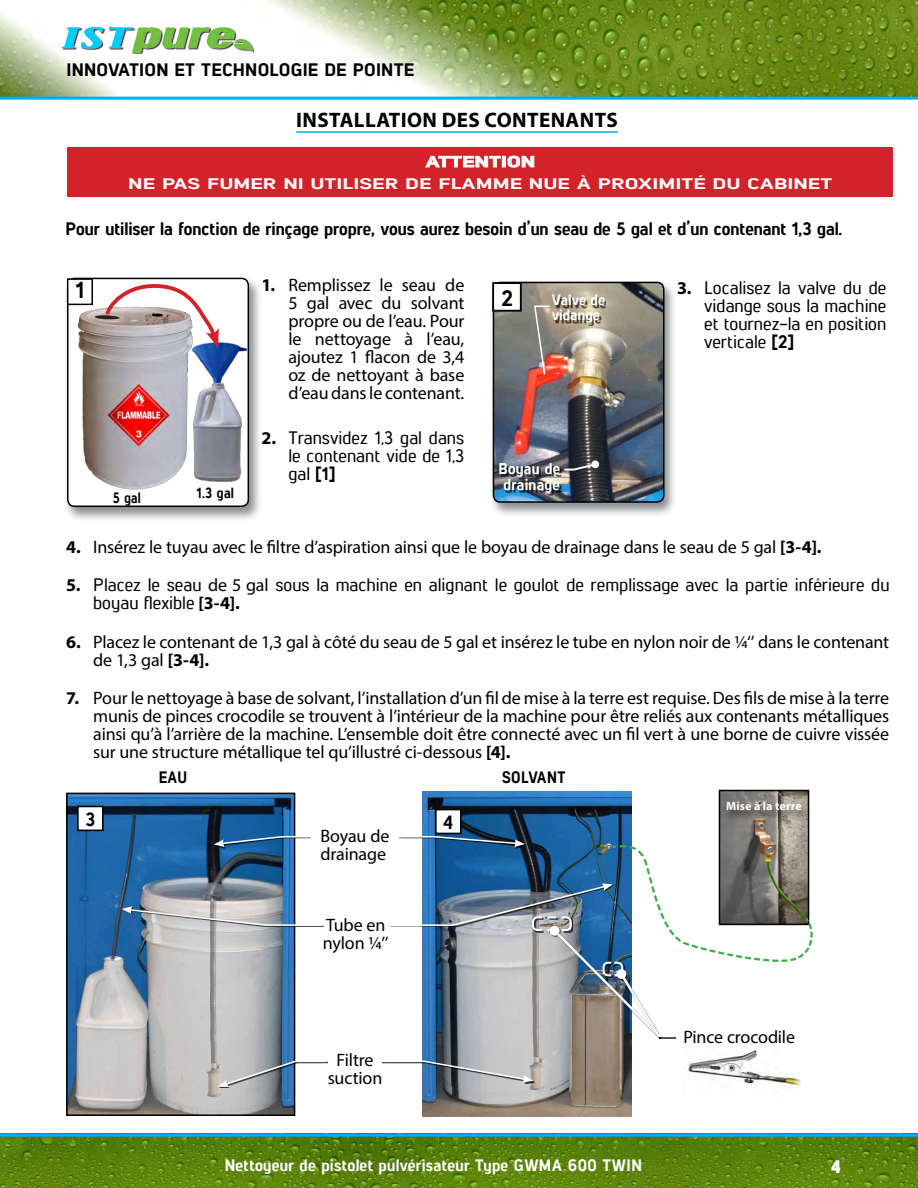
<style>
.page{position:relative;width:918px;height:1188px;background:#fff}
.page>*{position:absolute;margin:0;border:0;box-sizing:border-box;transform-origin:0 0}
.t1{font:23.1px "Lintel Regular 6";color:#000}
.t2{font:22.2px "Lintel Regular 6";color:#000}
.t3{font:700 21px "Myriad Pro";letter-spacing:.02em;color:#000}
.t4{font:19.05px "Lintel Regular 6";color:#000}
.t5{font:18px/18px "Myriad Pro";letter-spacing:-.005em;color:#000}
.t6{font:18px/18px "Lintel Regular 5";color:#000;text-align:justify}
.t7{font:18px "Lintel Regular 6";letter-spacing:.01em;color:#000}
.t8{font:18px "Lintel Regular 6";letter-spacing:.01em;color:#000;scale:1.05 1}
.t9{font:18px "Lintel Regular 3";color:#fff}
.t10{font:16.5px "Lintel Regular 6";letter-spacing:.02em;color:#fff}
.t11{font:16.5px "Lintel Regular 6";letter-spacing:.01em;color:#000;scale:.93 1}
.t12{font:15.6px/15.6px "Lintel Regular 6";color:#fff;text-align:center}
.t13{font:15.15px "Lintel Regular 6";color:#fff;scale:1.48 1}
.t14{font:15px/15px "Lintel Regular 6";color:#fff}
.t15{font:15px "Lintel Regular 6";color:#000;scale:.88 1}
.t16{font:14.7px "Lintel Regular 6";color:#000;scale:.93 1}
.t17{font:700 12px "Myriad Pro";letter-spacing:.015em;color:#fff}
.s1{font-weight:700}
.s2{font-family:"Myriad Pro";font-weight:700}
.s3{font-family:"Lintel Regular 6"}
.s4{font-family:"Myriad Pro"}
</style>
<div class="page">
<img style="left:0;top:0;width:918px;height:97px">
<div style="left:63px;top:28px;width:191px;height:26px;background:#fefefe"></div>
<img style="left:62px;top:27px;width:191px;height:25px">
<img style="left:0;top:1137px;width:918px;height:51px">
<hr style="left:0;top:97px;width:918px;height:3px;background:#00aeef">
<hr style="left:0;top:1134px;width:918px;height:3px;background:#00aeef">
<div style="left:68px;top:147px;width:825px;height:50px;background:#d2232a"></div>
<svg style="left:425px;top:155px;width:76px;height:13px"></svg>
<div style="left:502px;top:156px;width:4px;height:11px;border:1px solid #fff"></div>
<svg style="left:508px;top:155px;width:26px;height:13px"></svg>
<hr style="left:296px;top:131px;width:322px;height:2px;background:#00aeef">
<img style="left:69px;top:796px;width:223px;height:317px">
<div style="left:66px;top:793px;width:229px;height:323px;border:2px solid #000"></div>
<img style="left:423px;top:791px;width:209px;height:326px">
<div style="left:489px;top:280px;width:188px;height:238px;background:#8a8c8e;opacity:.97"></div>
<div style="left:492px;top:282px;width:30px;height:30px;border:2px solid #000"></div>
<div style="left:64px;top:276px;width:198px;height:246px;background:#8a8c8e;opacity:.97"></div>
<div style="left:68px;top:278px;width:180px;height:228px;background:#fff;border-radius:7px"></div>
<div style="left:67px;top:278px;width:182px;height:229px;border:2px solid #000;border-radius:7px"></div>
<img style="left:64px;top:294px;width:123px;height:198px">
<div style="left:68px;top:279px;width:24px;height:25px;background:#fff"></div>
<div style="left:67px;top:278px;width:26px;height:27px;border:2px solid #000"></div>
<img style="left:173px;top:310px;width:89px;height:92px">
<svg style="left:104px;top:284px;width:115px;height:64px"></svg>
<img style="left:187px;top:379px;width:61px;height:104px">
<img style="left:199px;top:891px;width:30px;height:208px">
<img style="left:522px;top:1040px;width:29px;height:51px">
<div style="left:436px;top:810px;width:25px;height:23px;background:#fff"></div>
<div style="left:435px;top:809px;width:27px;height:25px;border:2px solid #000"></div>
<div style="left:78px;top:806px;width:25px;height:24px;background:#fff"></div>
<div style="left:77px;top:806px;width:27px;height:25px;border:2px solid #000"></div>
<div style="left:219px;top:1062px;width:109px;height:26px;background:#000;opacity:.75"></div>
<svg style="left:218px;top:1060px;width:110px;height:27px"></svg>
<div style="left:382px;top:1062px;width:153px;height:22px;background:#000;opacity:.75"></div>
<svg style="left:382px;top:1060px;width:151px;height:23px"></svg>
<svg style="left:122px;top:906px;width:202px;height:21px"></svg>
<div style="left:215px;top:837px;width:95px;height:11px;background:#000;opacity:.75"></div>
<svg style="left:214px;top:835px;width:96px;height:12px"></svg>
<img style="left:493px;top:282px;width:171px;height:220px">
<img style="left:688px;top:1048px;width:114px;height:39px">
<img style="left:722px;top:793px;width:84px;height:42px">
<div style="left:719px;top:790px;width:90px;height:135px;border:2px solid #000"></div>
<div style="left:723px;top:800px;width:89px;height:23px;background:#000;opacity:.69"></div>
<img style="left:390px;top:835px;width:423px;height:205px">
<div style="left:616px;top:969px;width:10px;height:10px;background:#fff;border-radius:50%"></div>
<p class="t8" style="left:67px;top:57px;width:333px">Innovation et technologie de pointe</p>
<p class="t3" style="left:296px;top:107px;width:323px">INSTALLATION DES CONTENANTS</p>
<p class="t13" style="left:425px;top:151px;width:10px">ATTE</p>
<p class="t13" style="left:475px;top:151px;width:18px">NTIO</p>
<p class="t13" style="left:521px;top:151px;width:11px">N</p>
<p class="t13" style="left:128px;top:173px;width:32px">NE PAS</p>
<p class="t13" style="left:207px;top:173px;width:39px">FUMER</p>
<p class="t13" style="left:283px;top:173px;width:27px">NI UTILISER</p>
<p class="t13" style="left:405px;top:173px;width:10px">DE</p>
<p class="t13" style="left:439px;top:173px;width:81px">FLAMME NUE</p>
<p class="t13" style="left:577px;top:173px;width:24px">À PRO</p>
<p class="t13" style="left:638px;top:173px;width:33px">XIMITÉ</p>
<p class="t13" style="left:713px;top:173px;width:10px">DU</p>
<p class="t13" style="left:747px;top:173px;width:9px">CABI</p>
<p class="t13" style="left:793px;top:173px;width:19px">NET</p>
<p class="t7" style="left:66px;top:216px;width:778px">Pour utiliser la fonction de rinçage propre, vous aurez besoin d’un seau de 5 gal et d’un contenant 1,3 gal.</p>
<p class="t1" style="left:76px;top:273px;width:10px">1</p>
<p class="t15" style="left:113px;top:487px;width:33px">5 gal</p>
<p class="t16" style="left:197px;top:482px;width:42px">1.3 gal</p>
<p class="t5" style="left:288px;top:276px;width:177px;text-align:justify;text-indent:-27px"><span class="s1">1.</span> Remplissez le seau de 5 gal avec du solvant propre ou de l’eau. Pour le nettoyage à l’eau, ajoutez 1 flacon de 3,4 oz de nettoyant à base d’eau dans le contenant.</p>
<p class="t6" style="left:288px;top:428px;width:177px;text-indent:-27px"><span class="s2">2.</span> Transvidez 1,3 gal dans le contenant vide de 1,3 gal <span class="s3">[1]</span></p>
<p class="t2" style="left:501px;top:282px;width:13px">2</p>
<p class="t14" style="left:552px;top:291px;width:55px">Valve de vidange</p>
<p class="t12" style="left:498px;top:460px;width:63px">Boyau de drainage</p>
<p class="t6" style="left:704px;top:278px;width:184px;text-indent:-27px"><span class="s2">3.</span> Localisez la valve du de vidange sous la machine et tournez-la en position verticale <span class="s3">[2]</span></p>
<p class="t5" style="left:66px;top:538px;width:757px"><span class="s1">4.</span> I nsérez le tuyau avec le filtre d’aspiration ainsi que le boyau de drainage dans le seau de 5 gal <span class="s1">[3-4].</span></p>
<p class="t6" style="left:93px;top:575px;width:798px;text-indent:-27px"><span class="s2">5.</span> Placez le seau <span class="s4">de 5 gal</span> sous la machine en alignant le goulot de remplissage avec la partie inférieure du boyau flexible <span class="s2">[3-4].</span></p>
<p class="t5" style="left:93px;top:632px;width:797px;text-indent:-27px"><span class="s1">6.</span> Placez le contenant de 1,3 gal à côté du seau de 5 gal et insérez le tube en nylon noir de ¼‘’ dans le contenant de 1,3 gal <span class="s1">[3-4].</span></p>
<p class="t5" style="left:93px;top:689px;width:798px;text-align:justify;text-indent:-27px"><span class="s1">7.</span> Pour le nettoyage à base de solvant, l’installation d’un fil de mise à la terre est requise. Des fils de mise à la terre munis de pinces crocodile se trouvent à l’intérieur de la machine pour être reliés aux contenants métalliques ainsi qu’à l’arrière de la machine. L’ensemble doit être connecté avec un fil vert à une borne de cuivre vissée sur une structure métallique tel qu’illustré ci-dessous <span class="s1">[4].</span></p>
<p class="t11" style="left:159px;top:765px;width:11px">EAU</p>
<p class="t4" style="left:85px;top:806px;width:11px">3</p>
<p class="t4" style="left:443px;top:809px;width:12px">4</p>
<p class="t5" style="left:321px;top:826px;width:70px">Boyau de drainage</p>
<p class="t5" style="left:323px;top:916px;width:67px">Tube en nylon ¼’’</p>
<p class="t5" style="left:328px;top:1051px;width:56px;text-align:center">Filtre suction</p>
<p class="t11" style="left:502px;top:765px;width:70px">solvAnt</p>
<p class="t10" style="left:225px;top:1153px;width:417px">Nettoyeur de pistolet pulvérisateur Type GWMA 600 twin</p>
<p class="t17" style="left:726px;top:798px;width:77px">MISE À LA TERRE</p>
<p class="t5" style="left:683px;top:1027px;width:113px">Pince crocodile</p>
<p class="t9" style="left:831px;top:1154px;width:11px">4</p>
</div>
